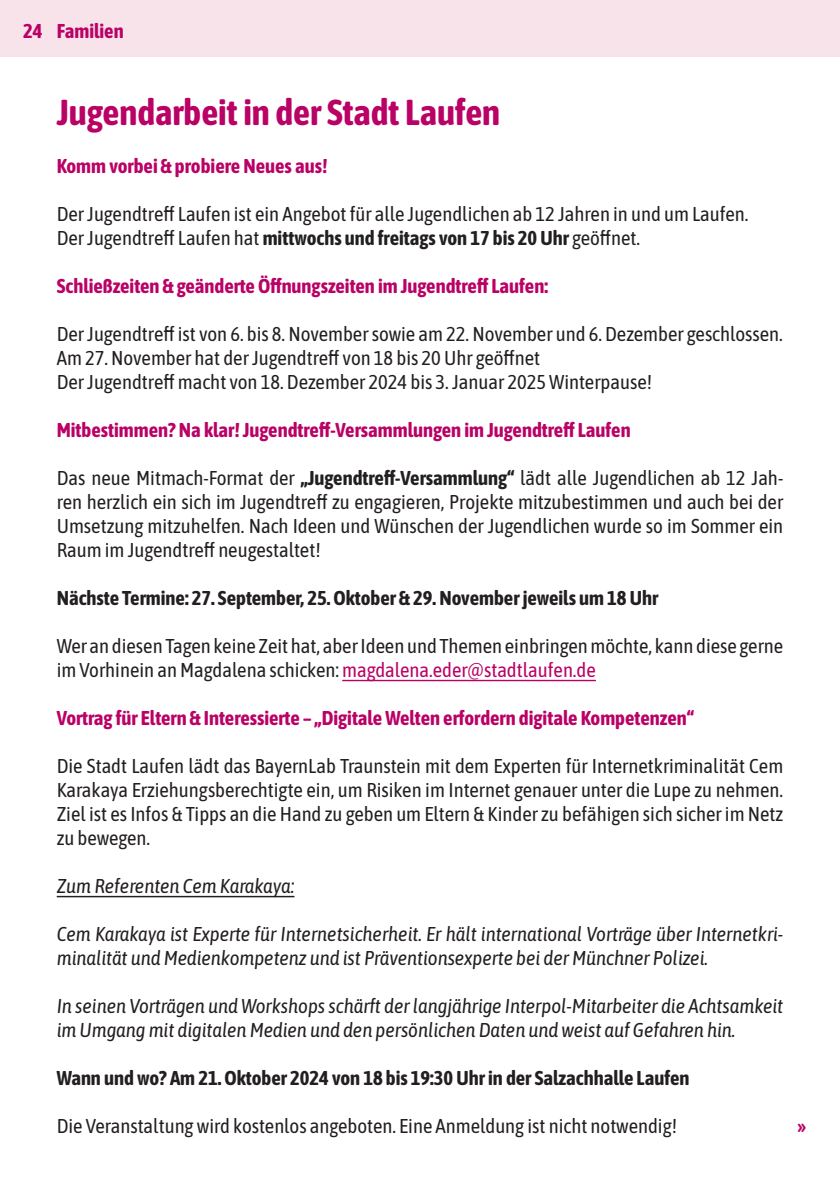
<style>
.page{position:relative;width:840px;height:1191px;background:#fff}
.page>*{position:absolute;margin:0;border:0;box-sizing:border-box;transform-origin:0 0}
.t1{font:36px "Asap";color:#ba0165}
.t2{font:20px/24px "Asap";color:#231f20}
.t3{font:italic 20px/24px "Asap";color:#231f20}
.t4{font:20px "Asap";color:#ba0165}
.s1{color:#ba0165}
</style>
<div class="page">
<div style="left:0;top:0;width:839px;height:57px;background:#f7e3e9"></div>
<hr style="left:342px;top:680px;width:253px;height:1px;background:#ba0165">
<hr style="left:57px;top:896px;width:237px;height:1px;background:#231f20">
<p class="t4" style="left:23px;top:17px;width:102px">24 Familien</p>
<h1 class="t1" style="left:57px;top:87px;width:445px">Jugendarbeit in der Stadt Laufen</h1>
<p class="t4" style="left:57px;top:152px;width:272px">Komm vorbei &amp; probiere Neues aus!</p>
<p class="t2" style="left:57px;top:201px;width:693px">Der Jugendtreff Laufen ist ein Angebot für alle Jugendlichen ab 12 Jahren in und um Laufen.<br>Der Jugendtreff Laufen hat mittwochs und freitags von 17 bis 20 Uhr geöffnet.</p>
<p class="t4" style="left:57px;top:272px;width:492px">Schließzeiten &amp; geänderte Öffnungszeiten im Jugendtreff Laufen:</p>
<p class="t2" style="left:57px;top:321px;width:727px">Der Jugendtreff ist von 6. bis 8. November sowie am 22. November und 6. Dezember geschlossen.<br>Am 27. November hat der Jugendtreff von 18 bis 20 Uhr geöffnet<br>Der Jugendtreff macht von 18. Dezember 2024 bis 3. Januar 2025 Winterpause!</p>
<p class="t4" style="left:57px;top:416px;width:575px">Mitbestimmen? Na klar! Jugendtreff-Versammlungen im Jugendtreff Laufen</p>
<p class="t2" style="left:57px;top:465px;width:727px;text-align:justify">Das neue Mitmach-Format der „Jugendtreff-Versammlung“ lädt alle Jugendlichen ab 12 Jah&shy;ren herzlich ein sich im Jugendtreff zu engagieren, Projekte mitzubestimmen und auch bei der Umsetzung mitzuhelfen. Nach Ideen und Wünschen der Jugendlichen wurde so im Sommer ein Raum im Jugendtreff neugestaltet!</p>
<p class="t2" style="left:57px;top:585px;width:602px">Nächste Termine: 27. September, 25. Oktober &amp; 29. November jeweils um 18 Uhr</p>
<p class="t2" style="left:57px;top:633px;width:727px">Wer an diesen Tagen keine Zeit hat, aber Ideen und Themen einbringen möchte, kann diese gerne im Vorhinein an Magdalena schicken: <span class="s1">magdalena.eder@stadtlaufen.de</span></p>
<p class="t4" style="left:57px;top:704px;width:638px">Vortrag für Eltern &amp; Interessierte – „Digitale Welten erfordern digitale Kompetenzen“</p>
<p class="t2" style="left:57px;top:753px;width:727px;text-align:justify">Die Stadt Laufen lädt das BayernLab Traunstein mit dem Experten für Internetkriminalität Cem Karakaya Erziehungsberechtigte ein, um Risiken im Internet genauer unter die Lupe zu nehmen.<br>Ziel ist es Infos &amp; Tipps an die Hand zu geben um Eltern &amp; Kinder zu befähigen sich sicher im Netz zu bewegen.</p>
<p class="t3" style="left:57px;top:873px;width:239px">Zum Referenten Cem Karakaya:</p>
<p class="t3" style="left:57px;top:921px;width:727px">Cem Karakaya ist Experte für Internetsicherheit. Er hält international Vorträge über Internetkri&shy;minalität und Medienkompetenz und ist Präventionsexperte bei der Münchner Polizei.</p>
<p class="t3" style="left:57px;top:993px;width:727px">In seinen Vorträgen und Workshops schärft der langjährige Interpol-Mitarbeiter die Achtsamkeit im Umgang mit digitalen Medien und den persönlichen Daten und weist auf Gefahren hin.</p>
<p class="t2" style="left:57px;top:1065px;width:634px">Wann und wo? Am 21. Oktober 2024 von 18 bis 19:30 Uhr in der Salzachhalle Laufen</p>
<p class="t2" style="left:57px;top:1113px;width:621px">Die Veranstaltung wird kostenlos angeboten. Eine Anmeldung ist nicht notwendig!</p>
<p class="t4" style="left:797px;top:1112px;width:10px">»</p>
</div>
